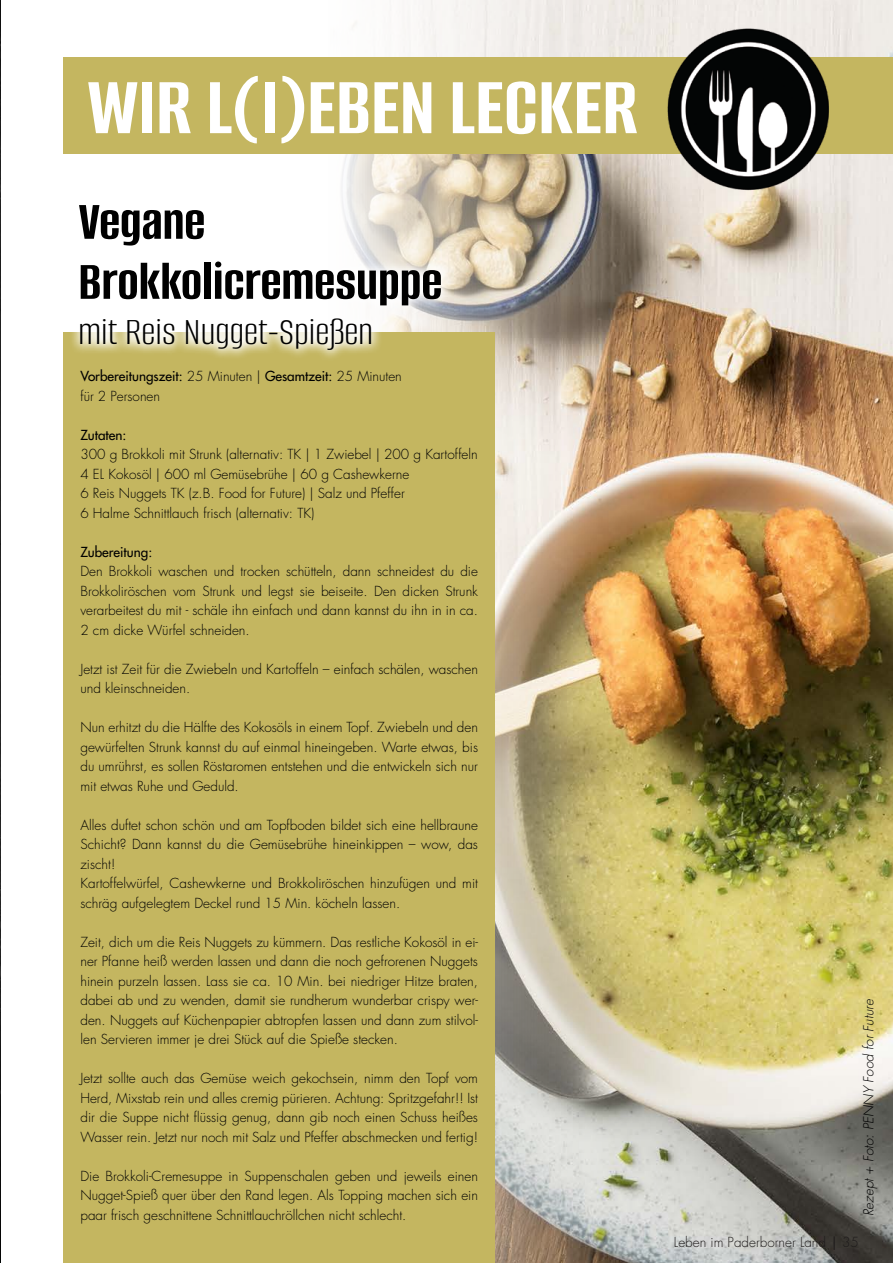
<style>
.page{position:relative;width:893px;height:1263px;background:#fff}
.page>*{position:absolute;margin:0;border:0;box-sizing:border-box;transform-origin:0 0}
.t1{font:100 86.25px "Alumni Sans";color:#fff}
.t2{font:100 57px/60px "Alumni Sans";color:#000}
.t3{font:100 40.5px "Alumni Sans";color:#000}
.t4{font:300 13.5px/19.5px "Futura";color:#000;text-align:justify}
.t5{font:italic 300 13.5px "Futura";color:#000}
.t6{font:300 13.5px "Futura";color:#1e1b1b}
.t7{font:13.5px "Futura";color:#000}
.s1{font-weight:400}
</style>
<div class="page">
<img style="left:179px;top:0;width:714px;height:1263px">
<div style="left:63px;top:58px;width:830px;height:96px;background:#c4b660"></div>
<img style="left:653px;top:1px;width:189px;height:194px">
<div style="left:63px;top:332px;width:432px;height:931px;background:#c4b660"></div>
<svg style="left:72px;top:193px;width:381px;height:165px"></svg>
<img style="left:0;top:0;width:1px;height:1263px">
<h1 class="t1" style="left:87px;top:64px;width:553px">WIR L(I)EBEN LECKER</h1>
<h2 class="t2" style="left:78px;top:194px;width:365px">Vegane<br>Brokkolicremesuppe</h2>
<h3 class="t3" style="left:78px;top:311px;width:296px">mit Reis Nugget-Spießen</h3>
<p class="t4" style="left:80px;top:367px;width:323px"><span class="s1">Vorbereitungszeit:</span> 25 Minuten | <span class="s1">Gesamtzeit:</span> 25 Minuten für 2 Personen</p>
<p class="t7" style="left:80px;top:426px;width:47px">Zutaten:</p>
<p class="t4" style="left:80px;top:445px;width:399px;text-align:left">300 g Brokkoli mit Strunk (alternativ: TK | 1 Zwiebel | 200 g Kartoffeln 4 EL Kokosöl | 600 ml Gemüsebrühe | 60 g Cashewkerne<br>6 Reis Nuggets TK (z.B. Food for Future) | Salz und Pfeffer<br>6 Halme Schnittlauch frisch (alternativ: TK)</p>
<p class="t7" style="left:80px;top:543px;width:73px">Zubereitung:</p>
<p class="t4" style="left:80px;top:562px;width:399px">Den Brokkoli waschen und trocken schütteln, dann schneidest du die Brokkoliröschen vom Strunk und legst sie beiseite. Den dicken Strunk verarbeitest du mit - schäle ihn einfach und dann kannst du ihn in in ca.<br>2 cm dicke Würfel schneiden.</p>
<p class="t4" style="left:80px;top:659px;width:399px">Jetzt ist Zeit für die Zwiebeln und Kartoffeln – einfach schälen, waschen und kleinschneiden.</p>
<p class="t4" style="left:80px;top:718px;width:399px">Nun erhitzt du die Hälfte des Kokosöls in einem Topf. Zwiebeln und den gewürfelten Strunk kannst du auf einmal hineingeben. Warte etwas, bis du umrührst, es sollen Röstaromen entstehen und die entwickeln sich nur mit etwas Ruhe und Geduld.</p>
<p class="t4" style="left:80px;top:815px;width:399px;text-align:left">Alles duftet schon schön und am Topfboden bildet sich eine hellbraune Schicht? Dann kannst du die Gemüsebrühe hineinkippen – wow, das zischt!<br>Kartoffelwürfel, Cashewkerne und Brokkoliröschen hinzufügen und mit schräg aufgelegtem Deckel rund 15 Min. köcheln lassen.</p>
<p class="t4" style="left:80px;top:932px;width:399px">Zeit, dich um die Reis Nuggets zu kümmern. Das restliche Kokosöl in ei&shy;ner Pfanne heiß werden lassen und dann die noch gefrorenen Nuggets hinein purzeln lassen. Lass sie ca. 10 Min. bei niedriger Hitze braten, dabei ab und zu wenden, damit sie rundherum wunderbar crispy wer&shy;den. Nuggets auf Küchenpapier abtropfen lassen und dann zum stilvol&shy;len Servieren immer je drei Stück auf die Spieße stecken.</p>
<p class="t4" style="left:80px;top:1069px;width:399px">Jetzt sollte auch das Gemüse weich gekochsein, nimm den Topf vom Herd, Mixstab rein und alles cremig pürieren. Achtung: Spritzgefahr!! Ist dir die Suppe nicht flüssig genug, dann gib noch einen Schuss heißes Wasser rein. Jetzt nur noch mit Salz und Pfeffer abschmecken und fertig!</p>
<p class="t4" style="left:80px;top:1166px;width:399px">Die Brokkoli-Cremesuppe in Suppenschalen geben und jeweils einen Nugget-Spieß quer über den Rand legen. Als Topping machen sich ein paar frisch geschnittene Schnittlauchröllchen nicht schlecht.</p>
<p class="t5" style="left:860px;top:1216px;width:219px;rotate:-90deg">Rezept + Foto: PENNY Food for Future</p>
<p class="t6" style="left:674px;top:1234px;width:187px">Leben im Paderborner Land <span class="s1">|</span> 35</p>
</div>
